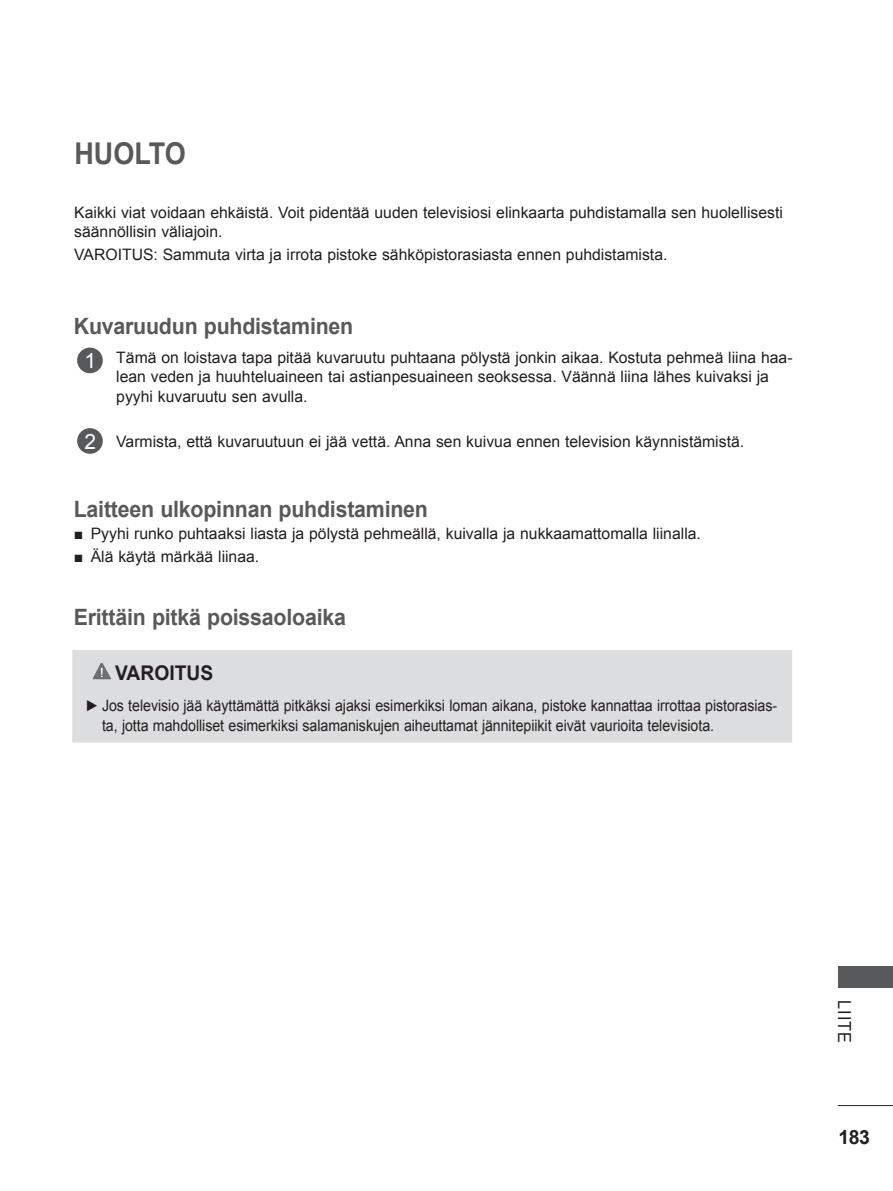
<style>
.page{position:relative;width:893px;height:1191px;background:#fff}
.page>*{position:absolute;margin:0;border:0;box-sizing:border-box;transform-origin:0 0}
.t1{font:700 30px "Arial";color:#58595b;scale:.9 1}
.t2{font:700 22.5px "Arial";letter-spacing:-.01em;color:#58595b;scale:.95 1}
.t3{font:21px "Arial";color:#fff}
.t4{font:700 20.25px "Arial";color:#231f20;scale:.95 1}
.t5{font:700 19.5px "Arial";color:#231f20}
.t6{font:18px "Arial";letter-spacing:.05em;color:#231f20;scale:.9 1}
.t7{font:15.75px/19.5px "Arial";color:#231f20}
.t8{font:15.75px/19.5px "Arial";color:#231f20;scale:.9 1}
</style>
<div class="page">
<hr style="left:838px;top:1105px;width:55px;height:1px;background:#231f20">
<div style="left:838px;top:966px;width:55px;height:21px;background:#58595b"></div>
<div style="left:77px;top:428px;width:26px;height:26px;background:#58595b;border-radius:50%"></div>
<div style="left:77px;top:347px;width:26px;height:26px;background:#58595b;border-radius:50%"></div>
<div style="left:72px;top:650px;width:720px;height:92px;background:#dcddde"></div>
<svg style="left:93px;top:663px;width:18px;height:16px"></svg>
<h1 class="t1" style="left:74px;top:137px;width:125px">HUOLTO</h1>
<p class="t7" style="left:74px;top:203px;width:710px">Kaikki viat voidaan ehkäistä. Voit pidentää uuden televisiosi elinkaarta puhdistamalla sen huolellisesti säännöllisin väliajoin.</p>
<p class="t7" style="left:74px;top:245px;width:595px">VAROITUS: Sammuta virta ja irrota pistoke sähköpistorasiasta ennen puhdistamista.</p>
<h2 class="t2" style="left:74px;top:314px;width:296px">Kuvaruudun puhdistaminen</h2>
<p class="t7" style="left:116px;top:347px;width:678px">Tämä on loistava tapa pitää kuvaruutu puhtaana pölystä jonkin aikaa. Kostuta pehmeä liina haa&shy;lean veden ja huuhteluaineen tai astianpesuaineen seoksessa. Väännä liina lähes kuivaksi ja pyyhi kuvaruutu sen avulla.</p>
<p class="t7" style="left:116px;top:431px;width:629px">Varmista, että kuvaruutuun ei jää vettä. Anna sen kuivua ennen television käynnistämistä.</p>
<h3 class="t3" style="left:85px;top:349px;width:13px">1</h3>
<h3 class="t3" style="left:85px;top:430px;width:13px">2</h3>
<h2 class="t2" style="left:74px;top:496px;width:374px">Laitteen ulkopinnan puhdistaminen</h2>
<p class="t7" style="left:74px;top:524px;width:629px">■ Pyyhi runko puhtaaksi liasta ja pölystä pehmeällä, kuivalla ja nukkaamattomalla liinalla.</p>
<p class="t7" style="left:74px;top:547px;width:187px">■ Älä käytä märkää liinaa.</p>
<h2 class="t2" style="left:74px;top:604px;width:288px">Erittäin pitkä poissaoloaika</h2>
<p class="t4" style="left:115px;top:662px;width:105px">VAROITUS</p>
<p class="t8" style="left:102px;top:696px;width:752px;text-indent:-17px">► Jos televisio jää käyttämättä pitkäksi ajaksi esimerkiksi loman aikana, pistoke kannattaa irrottaa pistorasias&shy;ta, jotta mahdolliset esimerkiksi salamaniskujen aiheuttamat jännitepiikit eivät vaurioita televisiota.</p>
<p class="t6" style="left:854px;top:1000px;width:48px;rotate:90deg">LIITE</p>
<p class="t5" style="left:838px;top:1126px;width:33px">183</p>
</div>
